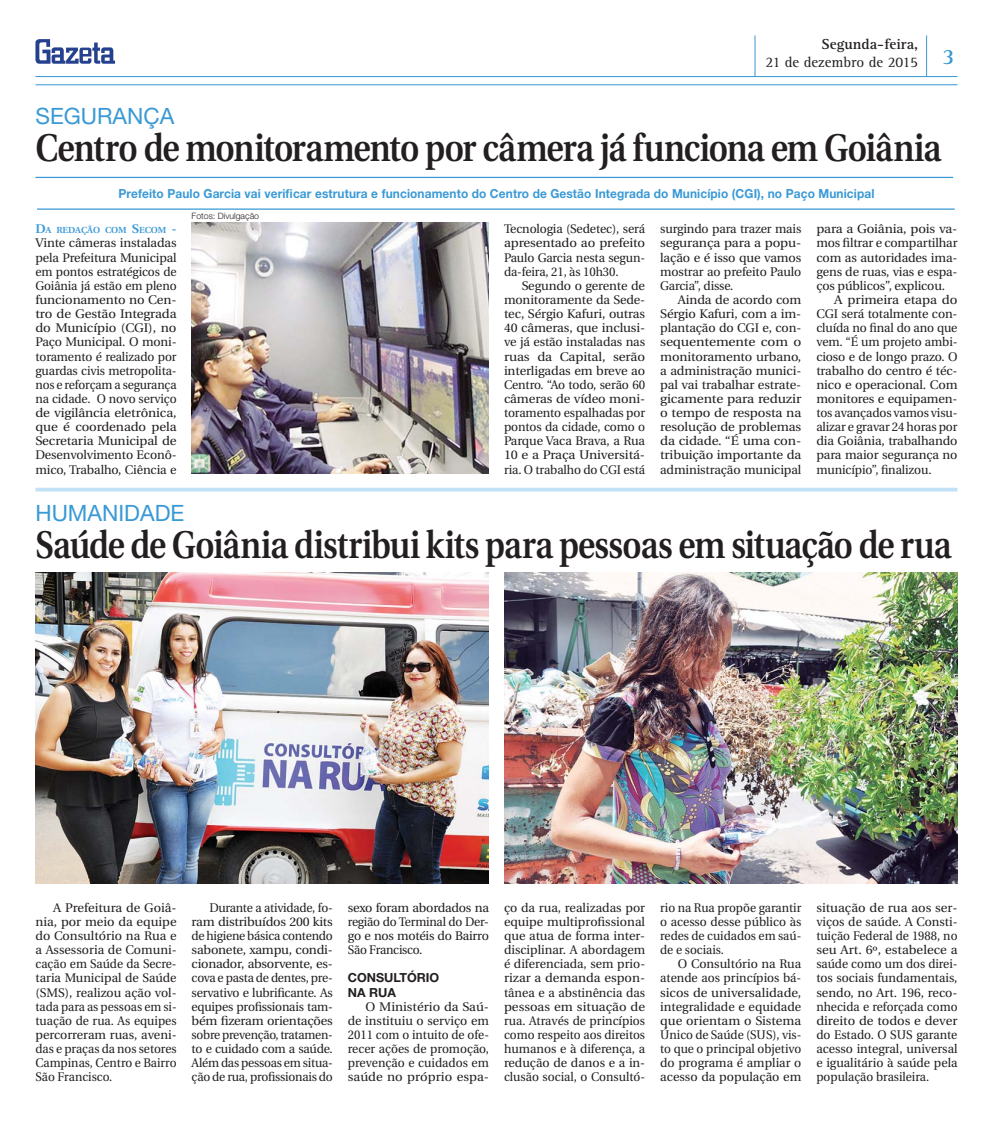
<style>
.page{position:relative;width:993px;height:1124px;background:#fff}
.page>*{position:absolute;margin:0;border:0;box-sizing:border-box;transform-origin:0 0}
.t1{font:600 38.5px "Utopia";letter-spacing:-.025em;color:#231f20;scale:.85 1}
.t2{font:600 38.5px "Utopia";letter-spacing:-.025em;color:#231f20;scale:.86 1}
.t3{font:22.5px "Helvetica Neue";color:#3999d5}
.t4{font:700 22.5px "Rotis Serif";color:#3999d5}
.t5{font:15px "Rotis Serif";color:#231f20}
.t6{font:700 15px "Rotis Serif";color:#231f20}
.t7{font:12.5px/14.1px "Utopia";letter-spacing:-.01em;color:#231f20;text-align:justify}
.t8{font:12.5px/14.1px "Utopia";letter-spacing:-.01em;color:#231f20;text-align:justify;scale:1.04 1}
.t9{font:12.5px/14.1px "Utopia";letter-spacing:-.01em;color:#231f20;text-align:justify;scale:.96 1}
.t10{font:700 12.5px "Helvetica Neue";letter-spacing:.01em;color:#3999d5;scale:.95 1}
.t11{font:12.5px/14.1px "Utopia";letter-spacing:-.01em;color:#231f20;text-align:justify;scale:.95 1}
.t12{font:12.5px "Utopia";letter-spacing:-.01em;color:#231f20;scale:1.06 1}
.t13{font:12.5px "Utopia";letter-spacing:-.01em;color:#231f20;scale:1.07 1}
.t14{font:700 12.5px/14.1px "Helvetica Neue";color:#231f20}
.t15{font:600 8.75px "Utopia";letter-spacing:-.015em;color:#3999d5;scale:1.06 1}
.t16{font:300 8.75px "Helvetica Neue";color:#231f20}
.s1{font-size:12.5px}
</style>
<div class="page">
<hr style="left:35px;top:84px;width:922px;height:1px;background:#3999d5">
<hr style="left:35px;top:76px;width:922px;height:1px;background:#3999d5">
<hr style="left:925px;top:35px;width:1px;height:41px;background:#3999d5">
<svg style="left:35px;top:39px;width:80px;height:25px"></svg>
<hr style="left:754px;top:35px;width:1px;height:42px;background:#3999d5">
<img style="left:35px;top:572px;width:454px;height:311px">
<hr style="left:35px;top:177px;width:917px;height:1px;background:#3999d5">
<hr style="left:37px;top:208px;width:917px;height:2px;background:#3999d5">
<svg style="left:35px;top:487px;width:922px;height:4px;fill:#c3e1f4"></svg>
<img style="left:191px;top:223px;width:298px;height:250px">
<img style="left:504px;top:572px;width:453px;height:311px">
<p class="t6" style="left:821px;top:39px;width:98px">Segunda-feira,</p>
<p class="t5" style="left:765px;top:57px;width:154px">21 de dezembro de 2015</p>
<h2 class="t4" style="left:941px;top:49px;width:14px">3</h2>
<h2 class="t3" style="left:35px;top:108px;width:140px">SEGURANÇA</h2>
<h1 class="t2" style="left:35px;top:132px;width:1054px">Centro de monitoramento por câmera já funciona em Goiânia</h1>
<p class="t10" style="left:118px;top:189px;width:796px">Prefeito Paulo Garcia vai verificar estrutura e funcionamento do Centro de Gestão Integrada do Município (CGI), no Paço Municipal</p>
<p class="t15" style="left:35px;top:227px;width:135px"><span class="s1">D</span>A REDAÇÃO COM <span class="s1">S</span>ECOM <span class="s1">-</span></p>
<p class="t7" style="left:35px;top:237px;width:143px">Vinte câmeras instaladas pela Prefeitura Municipal em pontos estratégicos de Goiânia já estão em pleno funcionamento no Cen&shy;tro de Gestão Integrada do Município (CGI), no Paço Municipal. O moni&shy;toramento é realizado por guardas civis metropolita&shy;nos e reforçam a segurança na cidade. O novo serviço de vigilância eletrônica, que é coordenado pela Secretaria Municipal de Desenvolvimento Econô&shy;mico, Trabalho, Ciência e</p>
<p class="t16" style="left:191px;top:213px;width:69px">Fotos: Divulgação</p>
<h2 class="t3" style="left:35px;top:505px;width:150px">HUMANIDADE</h2>
<p class="t7" style="left:504px;top:223px;width:143px">Tecnologia (Sedetec), será apresentado ao prefeito Paulo Garcia nesta segun&shy;da-feira, 21, às 10h30.</p>
<p class="t7" style="left:504px;top:279px;width:143px;text-indent:18px">Segundo o gerente de monitoramente da Sede&shy;tec, Sérgio Kafuri, outras 40 câmeras, que inclusi&shy;ve já estão instaladas nas ruas da Capital, serão interligadas em breve ao Centro. “Ao todo, serão 60 câmeras de vídeo moni&shy;toramento espalhadas por pontos da cidade, como o Parque Vaca Brava, a Rua 10 e a Praça Universitá&shy;ria. O trabalho do CGI está</p>
<p class="t7" style="left:660px;top:223px;width:143px">surgindo para trazer mais segurança para a popu&shy;lação e é isso que vamos mostrar ao prefeito Paulo Garcia”, disse.</p>
<p class="t7" style="left:660px;top:294px;width:143px;text-indent:18px">Ainda de acordo com Sérgio Kafuri, com a im&shy;plantação do CGI e, con&shy;sequentemente com o monitoramento urbano, a administração munici&shy;pal vai trabalhar estrate&shy;gicamente para reduzir o tempo de resposta na resolução de problemas da cidade. “É uma con&shy;tribuição importante da administração municipal</p>
<p class="t12" style="left:816px;top:224px;width:135px">para a Goiânia, pois va-</p>
<p class="t7" style="left:816px;top:237px;width:143px">mos filtrar e compartilhar</p>
<p class="t7" style="left:816px;top:251px;width:143px">com as autoridades ima-</p>
<p class="t7" style="left:816px;top:265px;width:143px">gens de ruas, vias e espa-</p>
<p class="t7" style="left:816px;top:279px;width:130px">ços públicos”, explicou.</p>
<p class="t13" style="left:833px;top:295px;width:117px">A primeira etapa do</p>
<p class="t7" style="left:816px;top:308px;width:143px">CGI será totalmente con-</p>
<p class="t7" style="left:816px;top:322px;width:143px">cluída no final do ano que</p>
<p class="t7" style="left:816px;top:336px;width:143px">vem. “É um projeto ambi-</p>
<p class="t7" style="left:816px;top:350px;width:143px">cioso e de longo prazo. O</p>
<p class="t7" style="left:816px;top:364px;width:143px">trabalho do centro é téc-</p>
<p class="t7" style="left:816px;top:378px;width:143px">nico e operacional. Com</p>
<p class="t7" style="left:816px;top:392px;width:143px">monitores e equipamen-</p>
<p class="t7" style="left:816px;top:407px;width:143px">tos avançados vamos visu-</p>
<p class="t7" style="left:816px;top:421px;width:143px">alizar e gravar 24 horas por</p>
<p class="t7" style="left:816px;top:435px;width:143px">dia Goiânia, trabalhando</p>
<p class="t7" style="left:816px;top:449px;width:143px">para maior segurança no</p>
<p class="t7" style="left:816px;top:463px;width:117px">município”, finalizou.</p>
<h1 class="t1" style="left:35px;top:529px;width:1078px">Saúde de Goiânia distribui kits para pessoas em situação de rua</h1>
<p class="t7" style="left:35px;top:901px;width:143px;text-indent:18px">A Prefeitura de Goiâ&shy;nia, por meio da equipe do Consultório na Rua e a Assessoria de Comuni&shy;cação em Saúde da Secre&shy;taria Municipal de Saúde (SMS), realizou ação vol&shy;tada para as pessoas em si&shy;tuação de rua. As equipes percorreram ruas, aveni&shy;das e praças da nos setores Campinas, Centro e Bairro São Francisco.</p>
<p class="t9" style="left:191px;top:901px;width:148px;text-indent:18px">Durante a atividade, fo&shy;ram distribuídos 200 kits de higiene básica contendo sabonete, xampu, condi&shy;cionador, absorvente, es&shy;cova e pasta de dentes, pre&shy;servativo e lubrificante. As equipes profissionais tam&shy;bém fizeram orientações sobre prevenção, tratamen&shy;to e cuidado com a saúde.<br>Além das pessoas em situa&shy;ção de rua, profissionais do</p>
<p class="t7" style="left:348px;top:901px;width:143px">sexo foram abordados na região do Terminal do Der&shy;go e nos motéis do Bairro São Francisco.</p>
<p class="t14" style="left:348px;top:971px;width:93px">CONSULTÓRIO<br>NA RUA</p>
<p class="t8" style="left:348px;top:1000px;width:137px;text-indent:18px">O Ministério da Saú&shy;de instituiu o serviço em 2011 com o intuito de ofe&shy;recer ações de promoção, prevenção e cuidados em saúde no próprio espa-</p>
<p class="t7" style="left:504px;top:901px;width:143px">ço da rua, realizadas por equipe multiprofissional que atua de forma inter&shy;disciplinar. A abordagem é diferenciada, sem prio&shy;rizar a demanda espon&shy;tânea e a abstinência das pessoas em situação de rua. Através de princípios como respeito aos direitos humanos e à diferença, a redução de danos e a in&shy;clusão social, o Consultó-</p>
<p class="t11" style="left:660px;top:901px;width:150px">rio na Rua propõe garantir o acesso desse público às redes de cuidados em saú&shy;de e sociais.</p>
<p class="t7" style="left:660px;top:957px;width:143px;text-indent:18px">O Consultório na Rua atende aos princípios bá&shy;sicos de universalidade, integralidade e equidade que orientam o Sistema Único de Saúde (SUS), vis&shy;to que o principal objetivo do programa é ampliar o acesso da população em</p>
<p class="t8" style="left:816px;top:901px;width:137px">situação de rua aos ser&shy;viços de saúde. A Consti&shy;tuição Federal de 1988, no seu Art. 6º, estabelece a saúde como um dos direi&shy;tos sociais fundamentais, sendo, no Art. 196, reco&shy;nhecida e reforçada como direito de todos e dever do Estado. O SUS garante acesso integral, universal e igualitário à saúde pela população brasileira.</p>
</div>
